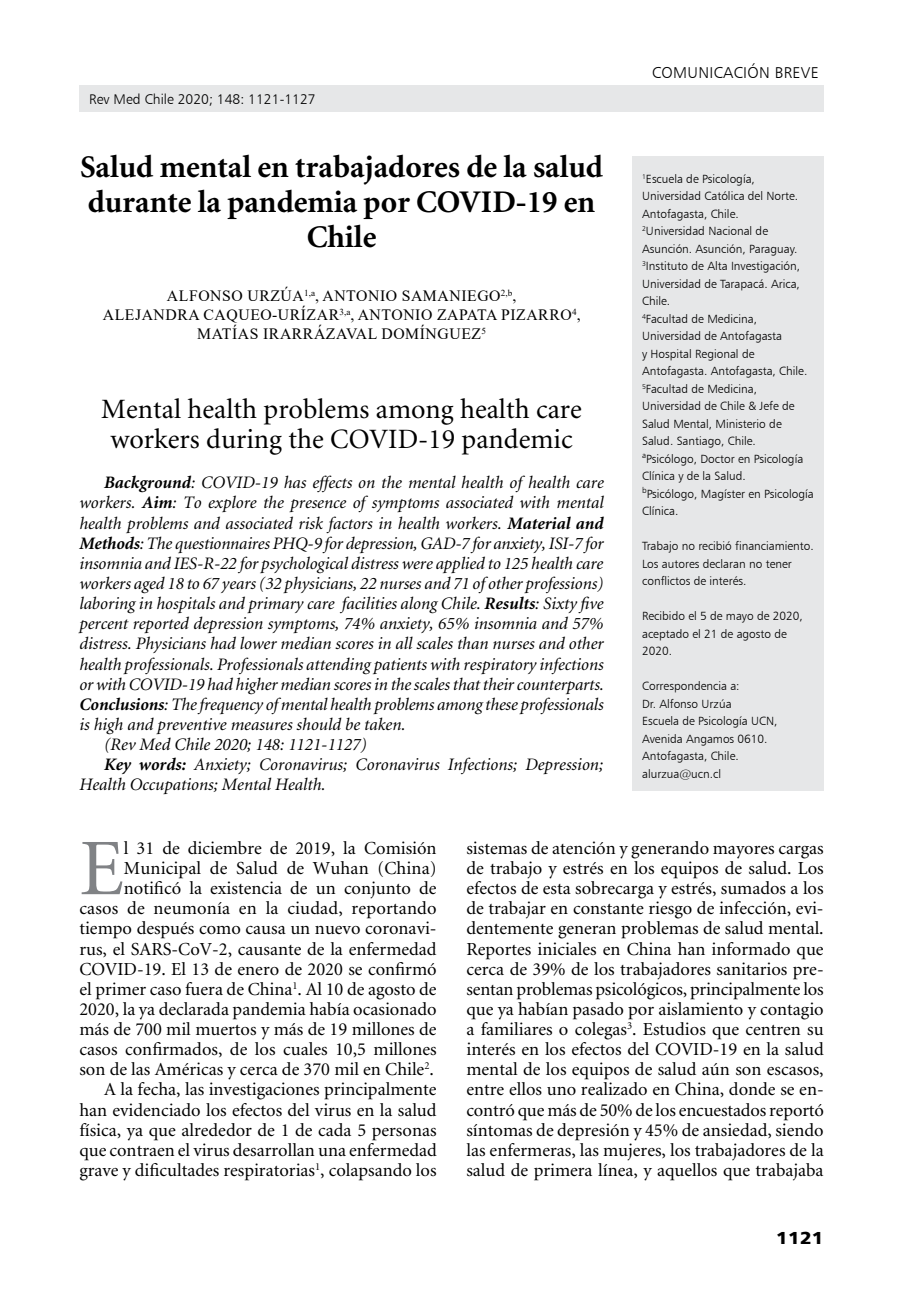
<style>
.page{position:relative;width:918px;height:1315px;background:#fff}
.page>*{position:absolute;margin:0;border:0;box-sizing:border-box;transform-origin:0 0}
.t1{font:80.33px "Minion";color:#808285}
.t2{font:700 31.5px/35px "Minion";color:#000;text-align:center}
.t3{font:28px/29.8px "Minion";color:#000;text-align:center}
.t4{font:18.38px/20.1px "Minion";color:#000;text-align:right}
.t5{font:italic 17.5px "Minion";color:#000}
.t6{font:17.5px "Humanist 777 BT Black B";color:#000;scale:1.1 1}
.t7{font:15.75px/18.9px "Times New Roman";letter-spacing:.035em;color:#000;text-align:center}
.t8{font:15.75px "Humanist 777 BT Light B";color:#000}
.t9{font:14px "Humanist 777 BT Light B";color:#000}
.t10{font:11.9px/17.5px "Humanist 777 BT Light B";color:#000}
.s1{font-weight:700}
</style>
<div class="page">
<div style="left:79px;top:85px;width:744px;height:26px;background:#e6e7e8"></div>
<div style="left:632px;top:156px;width:191px;height:634px;background:#e6e7e8"></div>
<p class="t9" style="left:89px;top:90px;width:228px">Rev Med Chile 2020; 148: 1121-1127</p>
<h2 class="t2" style="left:80px;top:151px;width:524px">Salud mental en trabajadores de la salud durante la pandemia por COVID-19 en<br>Chile</h2>
<p class="t7" style="left:103px;top:286px;width:479px">ALF ONSO URZÚA<sup>1,A</sup>, ANTONIO SAMANIEGO<sup>2,B</sup>,<br>ALEJANDRA CAQUEO-URÍZAR<sup>3,A</sup>, ANTONIO ZAPATA PIZARRO<sup>4</sup>,<br>MATÍAS IRARRÁZAVAL DOMÍNGUEZ<sup>5</sup></p>
<h3 class="t3" style="left:101px;top:395px;width:482px">Mental health problems among health care workers during the COVID-19 pandemic</h3>
<p class="t5" style="left:104px;top:474px;width:501px"><span class="s1">Background</span>: COVID-19 has effects on the mental health of health care</p>
<p class="t5" style="left:79px;top:494px;width:526px">workers. <span class="s1">Aim</span>: To explore the presence of symptoms associated with mental</p>
<p class="t5" style="left:79px;top:514px;width:526px">health problems and associated risk factors in health workers. <span class="s1">Material and</span></p>
<p class="t5" style="left:79px;top:534px;width:526px"><span class="s1">Methods</span>: The questionnaires PHQ-9 for depression, GAD-7 for anxiety, ISI-7 for</p>
<p class="t5" style="left:79px;top:554px;width:525px">insomnia and IES-R-22 for psychological distress were applied to 125 health care</p>
<p class="t5" style="left:79px;top:575px;width:526px">workers aged 18 to 67 years (32 physicians, 22 nurses and 71 of other professions)</p>
<p class="t5" style="left:79px;top:595px;width:526px">laboring in hospitals and primary care facilities along Chile. <span class="s1">Results</span>: Sixty five</p>
<p class="t5" style="left:79px;top:615px;width:526px">percent reported depression symptoms, 74% anxiety, 65% insomnia and 57%</p>
<p class="t5" style="left:79px;top:635px;width:526px">distress. Physicians had lower median scores in all scales than nurses and other</p>
<p class="t5" style="left:79px;top:655px;width:526px">health professionals. Professionals attending patients with respiratory infections</p>
<p class="t5" style="left:79px;top:675px;width:526px">or with COVID-19 had higher median scores in the scales that their counterparts.</p>
<p class="t5" style="left:79px;top:695px;width:526px"><span class="s1">Conclusions</span>: The frequency of mental health problems among these professionals</p>
<p class="t5" style="left:79px;top:715px;width:328px">is high and preventive measures should be taken.</p>
<p class="t5" style="left:104px;top:736px;width:264px">(Rev Med Chile 2020; 148: 1121-1127)</p>
<p class="t5" style="left:104px;top:756px;width:500px"><span class="s1">Key words:</span> Anxiety; Coronavirus; Coronavirus Infections; Depression;</p>
<p class="t5" style="left:79px;top:776px;width:248px">Health Occupations; Mental Health.</p>
<p class="t8" style="left:652px;top:63px;width:11px">comunicaciónbreve</p>
<p class="t10" style="left:642px;top:169px;width:173px"><sup>1</sup>Escuela de Psicología,<br>Universidad Católica del Norte.<br>Antofagasta, Chile.<br><sup>2</sup>Universidad Nacional de<br>Asunción. Asunción, Paraguay.<br><sup>3</sup>Instituto de Alta Investigación,<br>Universidad de Tarapacá. Arica,<br>Chile.<br><sup>4</sup>Facultad de Medicina,<br>Universidad de Antofagasta<br>y Hospital Regional de<br>Antofagasta. Antofagasta, Chile.<br><sup>5</sup>Facultad de Medicina,<br>Universidad de Chile &amp; Jefe de<br>Salud Mental, Ministerio de<br>Salud. Santiago, Chile. <sup>a</sup>Psicólogo, Doctor en Psicología<br>Clínica y de la Salud.<br><sup>b</sup>Psicólogo, Magíster en Psicología<br>Clínica.</p>
<p class="t10" style="left:642px;top:537px;width:173px">Trabajo no recibió financiamiento.<br>Los autores declaran no tener conflictos de interés.</p>
<p class="t10" style="left:642px;top:607px;width:162px">Recibido el 5 de mayo de 2020, aceptado el 21 de agosto de<br>2020.</p>
<p class="t10" style="left:642px;top:677px;width:137px">Correspondencia a:<br>Dr. Alfonso Urzúa<br>Escuela de Psicología UCN,<br>Avenida Angamos 0610.<br>Antofagasta, Chile. alurzua@ucn.cl</p>
<p class="t4" style="left:79px;top:838px;width:359px">l 31 de diciembre de 2019, la Comisión Municipal de Salud de Wuhan (China) notificó la existencia de un conjunto de<br>casos de neumonía en la ciudad, reportando tiempo después como causa un nuevo coronavi&shy;rus, el SARS-CoV-2, causante de la enfermedad COVID-19. El 13 de enero de 2020 se confirmó el primer caso fuera de China<sup>1</sup>. Al 10 de agosto de 2020, la ya declarada pandemia había ocasionado más de 700 mil muertos y más de 19 millones de casos confirmados, de los cuales 10,5 millones son de las Américas y cerca de 370 mil en Chile<sup>2</sup>.<br>A la fecha, las investigaciones principalmente han evidenciado los efectos del virus en la salud física, ya que alrededor de 1 de cada 5 personas que contraen el virus desarrollan una enfermedad grave y dificultades respiratorias<sup>1</sup>, colapsando los</p>
<p class="t4" style="left:466px;top:838px;width:359px;text-align:justify">sistemas de atención y generando mayores cargas de trabajo y estrés en los equipos de salud. Los efectos de esta sobrecarga y estrés, sumados a los de trabajar en constante riesgo de infección, evi&shy;dentemente generan problemas de salud mental.<br>Reportes iniciales en China han informado que cerca de 39% de los trabajadores sanitarios pre&shy;sentan problemas psicológicos, principalmente los que ya habían pasado por aislamiento y contagio a familiares o colegas<sup>3</sup>. Estudios que centren su interés en los efectos del COVID-19 en la salud mental de los equipos de salud aún son escasos, entre ellos uno realizado en China, donde se en&shy;contró que más de 50% de los encuestados reportó síntomas de depresión y 45% de ansiedad, siendo las enfermeras, las mujeres, los trabajadores de la salud de primera línea, y aquellos que trabajaba</p>
<h1 class="t1" style="left:79px;top:829px;width:46px">E</h1>
<p class="t6" style="left:776px;top:1226px;width:45px">1121</p>
</div>
